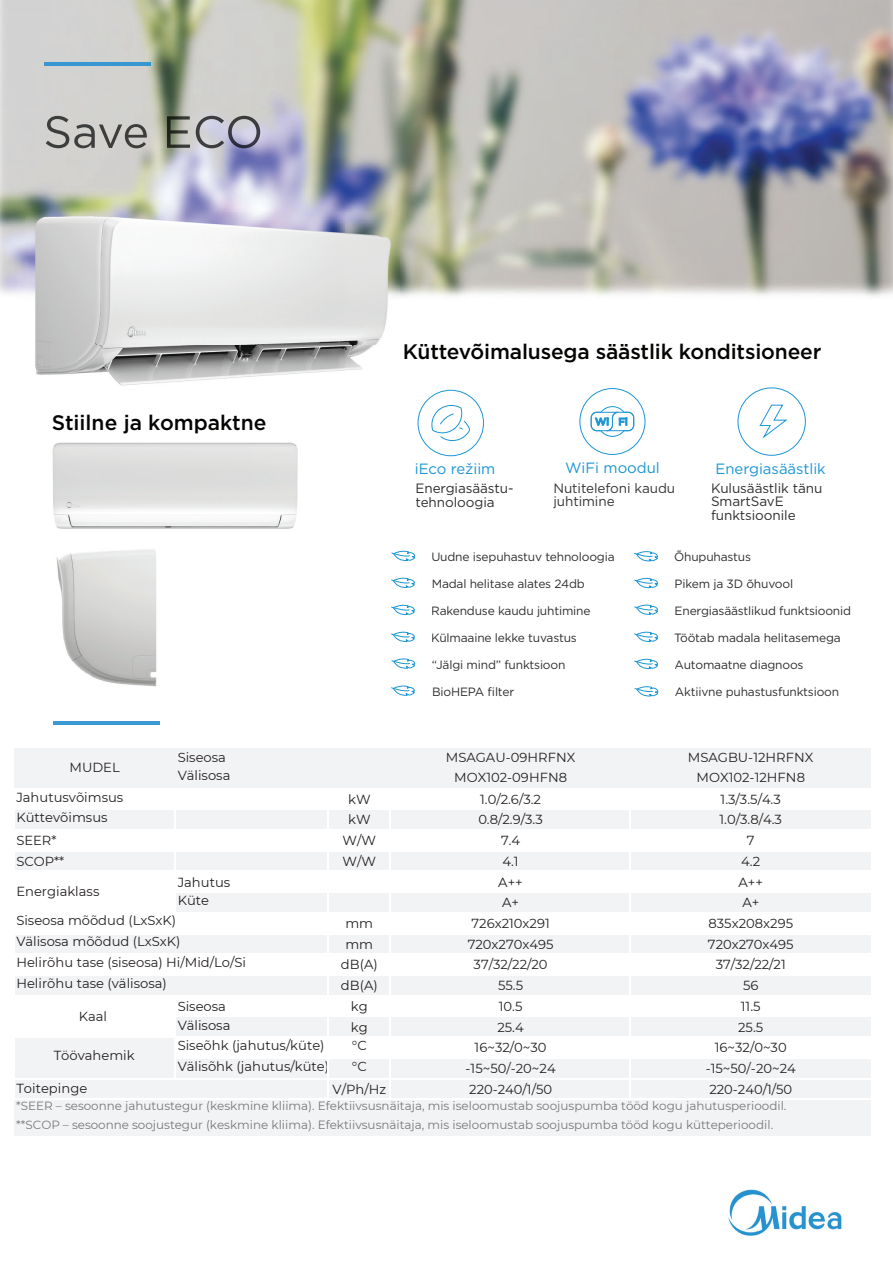
<style>
.page{position:relative;width:893px;height:1263px;background:#fff}
.page>*{position:absolute;margin:0;border:0;box-sizing:border-box;transform-origin:0 0}
.t1{font:500 21px "Gotham";letter-spacing:-.01em;color:#040503}
.t2{font:14.85px "Gotham";color:#1c96d4}
.t3{font:13.5px/13.5px "Gotham";letter-spacing:-.005em;color:#2e2f2f}
.t4{font:13.5px/13.5px "Gotham";letter-spacing:-.005em;color:#353635}
.t5{font:13.05px/20.7px "Montserrat";color:#231f20}
.t6{font:12px/26.2px "Gotham";letter-spacing:-.015em;color:#2e2f2f}
.t7{font:11.85px/18.8px "Montserrat";color:#76787b}
</style>
<div class="page">
<img style="left:0;top:0;width:893px;height:297px">
<img style="left:44px;top:63px;width:107px;height:3px">
<img style="left:46px;top:116px;width:214px;height:32px">
<hr style="left:53px;top:722px;width:107px;height:3px;background:#3a9ad4">
<img style="left:25px;top:213px;width:374px;height:173px">
<img style="left:52px;top:442px;width:246px;height:87px">
<svg style="left:391px;top:551px;width:25px;height:10px"></svg>
<svg style="left:391px;top:605px;width:24px;height:10px"></svg>
<svg style="left:391px;top:578px;width:24px;height:10px"></svg>
<img style="left:56px;top:549px;width:101px;height:138px">
<svg style="left:391px;top:632px;width:24px;height:10px"></svg>
<svg style="left:391px;top:685px;width:24px;height:11px"></svg>
<svg style="left:391px;top:658px;width:25px;height:11px"></svg>
<svg style="left:634px;top:551px;width:24px;height:10px"></svg>
<svg style="left:634px;top:578px;width:24px;height:10px"></svg>
<svg style="left:634px;top:604px;width:24px;height:11px"></svg>
<svg style="left:634px;top:632px;width:24px;height:10px"></svg>
<svg style="left:634px;top:659px;width:24px;height:10px"></svg>
<svg style="left:634px;top:686px;width:25px;height:11px"></svg>
<img style="left:728px;top:1189px;width:114px;height:47px">
<div style="left:418px;top:390px;width:66px;height:66px;border:1px solid #1c96d4;border-radius:50%"></div>
<svg style="left:431px;top:405px;width:40px;height:36px"></svg>
<div style="left:579px;top:388px;width:66px;height:67px;border:1px solid #1c96d4;border-radius:50%"></div>
<svg style="left:590px;top:406px;width:44px;height:31px"></svg>
<div style="left:737px;top:387px;width:69px;height:69px;border:1px solid #1c96d4;border-radius:50%"></div>
<svg style="left:759px;top:404px;width:29px;height:35px"></svg>
<div style="left:14px;top:748px;width:856px;height:41px;background:#f2f3f4"></div>
<div style="left:14px;top:809px;width:856px;height:21px;background:#f2f3f4"></div>
<div style="left:14px;top:851px;width:856px;height:21px;background:#f2f3f4"></div>
<div style="left:175px;top:892px;width:695px;height:21px;background:#f2f3f4"></div>
<div style="left:14px;top:934px;width:856px;height:20px;background:#f2f3f4"></div>
<div style="left:14px;top:975px;width:856px;height:21px;background:#f2f3f4"></div>
<div style="left:175px;top:1016px;width:695px;height:21px;background:#f2f3f4"></div>
<div style="left:14px;top:1037px;width:161px;height:21px;background:#f2f3f4"></div>
<div style="left:14px;top:1058px;width:856px;height:77px;background:#f2f3f4"></div>
<hr style="left:174px;top:789px;width:1px;height:124px;background:#fff">
<hr style="left:174px;top:996px;width:1px;height:83px;background:#fff">
<hr style="left:327px;top:789px;width:1px;height:311px;background:#fff">
<hr style="left:389px;top:789px;width:2px;height:311px;background:#fff">
<hr style="left:629px;top:789px;width:2px;height:311px;background:#fff">
<hr style="left:14px;top:788px;width:857px;height:1px;background:#fff">
<hr style="left:14px;top:809px;width:857px;height:1px;background:#fff">
<hr style="left:14px;top:829px;width:857px;height:2px;background:#fff">
<hr style="left:14px;top:871px;width:857px;height:1px;background:#fff">
<hr style="left:175px;top:891px;width:696px;height:2px;background:#fff">
<hr style="left:14px;top:912px;width:857px;height:1px;background:#fff">
<hr style="left:14px;top:974px;width:857px;height:2px;background:#fff">
<hr style="left:14px;top:995px;width:857px;height:1px;background:#fff">
<hr style="left:175px;top:1016px;width:696px;height:1px;background:#fff">
<hr style="left:14px;top:1036px;width:857px;height:2px;background:#fff">
<hr style="left:14px;top:1078px;width:857px;height:1px;background:#fff">
<hr style="left:14px;top:1099px;width:857px;height:1px;background:#fff">
<h1 class="t1" style="left:52px;top:409px;width:216px">Stiilne ja kompaktne</h1>
<h1 class="t1" style="left:403px;top:337px;width:420px">Küttevõimalusega säästlik konditsioneer</h1>
<p class="t2" style="left:415px;top:460px;width:82px">iEco režiim</p>
<p class="t3" style="left:415px;top:482px;width:100px">Energiasäästu&shy;tehnoloogia</p>
<p class="t2" style="left:565px;top:458px;width:96px">WiFi moodul</p>
<p class="t4" style="left:553px;top:481px;width:123px">Nutitelefoni kaudu juhtimine</p>
<p class="t2" style="left:715px;top:459px;width:112px">Energiasäästlik</p>
<p class="t3" style="left:711px;top:481px;width:113px">Kulusäästlik tänu<br>SmartSavE funktsioonile</p>
<p class="t6" style="left:431px;top:543px;width:185px">Uudne isepuhastuv tehnoloogia</p>
<p class="t6" style="left:432px;top:570px;width:155px">Madal helitase alates 24db</p>
<p class="t6" style="left:431px;top:597px;width:161px">Rakenduse kaudu juhtimine</p>
<p class="t6" style="left:431px;top:624px;width:147px">Külmaaine lekke tuvastus</p>
<p class="t6" style="left:432px;top:651px;width:135px">“Jälgi mind” funktsioon</p>
<p class="t6" style="left:432px;top:678px;width:84px">BioHEPA filter</p>
<p class="t6" style="left:674px;top:543px;width:78px">Õhupuhastus</p>
<p class="t6" style="left:674px;top:570px;width:120px">Pikem ja 3D õhuvool</p>
<p class="t6" style="left:675px;top:597px;width:178px">Energiasäästlikud funktsioonid</p>
<p class="t6" style="left:674px;top:624px;width:168px">Töötab madala helitasemega</p>
<p class="t6" style="left:674px;top:652px;width:166px">Automaatne diagnoos<br>Aktiivne puhastusfunktsioon</p>
<p class="t5" style="left:69px;top:757px;width:52px">MUDEL</p>
<p class="t5" style="left:178px;top:746px;width:50px">Siseosa</p>
<p class="t5" style="left:446px;top:746px;width:131px">MSAGAU-09HRFNX</p>
<p class="t5" style="left:688px;top:746px;width:127px">MSAGBU-12HRFNX</p>
<p class="t5" style="left:178px;top:765px;width:54px">Välisosa</p>
<p class="t5" style="left:454px;top:767px;width:114px">MOX102-09HFN8</p>
<p class="t5" style="left:696px;top:767px;width:110px">MOX102-12HFN8</p>
<p class="t5" style="left:16px;top:786px;width:108px">Jahutusvõimsus</p>
<p class="t5" style="left:348px;top:788px;width:24px">kW</p>
<p class="t5" style="left:480px;top:788px;width:62px">1.0/2.6/3.2</p>
<p class="t5" style="left:720px;top:788px;width:62px">1.3/3.5/4.3</p>
<p class="t5" style="left:16px;top:807px;width:93px">Küttevõimsus</p>
<p class="t5" style="left:348px;top:809px;width:24px">kW</p>
<p class="t5" style="left:478px;top:809px;width:66px">0.8/2.9/3.3</p>
<p class="t5" style="left:719px;top:809px;width:64px">1.0/3.8/4.3</p>
<p class="t5" style="left:16px;top:830px;width:42px">SEER*</p>
<p class="t5" style="left:343px;top:830px;width:35px">W/W</p>
<p class="t5" style="left:501px;top:830px;width:21px">7.4</p>
<p class="t5" style="left:747px;top:830px;width:9px">7</p>
<p class="t5" style="left:16px;top:850px;width:49px">SCOP**</p>
<p class="t5" style="left:343px;top:850px;width:35px">W/W</p>
<p class="t5" style="left:502px;top:850px;width:18px">4.1</p>
<p class="t5" style="left:741px;top:850px;width:20px">4.2</p>
<p class="t5" style="left:178px;top:871px;width:54px">Jahutus</p>
<p class="t5" style="left:498px;top:871px;width:26px">A++</p>
<p class="t5" style="left:738px;top:871px;width:26px">A++</p>
<p class="t5" style="left:178px;top:890px;width:33px">Küte</p>
<p class="t5" style="left:502px;top:892px;width:18px">A+</p>
<p class="t5" style="left:742px;top:892px;width:18px">A+</p>
<p class="t5" style="left:345px;top:912px;width:29px">mm</p>
<p class="t5" style="left:471px;top:912px;width:80px">726x210x291</p>
<p class="t5" style="left:708px;top:912px;width:86px">835x208x295</p>
<p class="t5" style="left:345px;top:933px;width:29px">mm</p>
<p class="t5" style="left:468px;top:933px;width:87px">720x270x495</p>
<p class="t5" style="left:708px;top:933px;width:87px">720x270x495</p>
<p class="t5" style="left:341px;top:954px;width:38px">dB(A)</p>
<p class="t5" style="left:473px;top:954px;width:76px">37/32/22/20</p>
<p class="t5" style="left:716px;top:954px;width:72px">37/32/22/21</p>
<p class="t5" style="left:341px;top:975px;width:38px">dB(A)</p>
<p class="t5" style="left:498px;top:975px;width:27px">55.5</p>
<p class="t5" style="left:743px;top:975px;width:17px">56</p>
<p class="t5" style="left:178px;top:995px;width:50px">Siseosa</p>
<p class="t5" style="left:351px;top:995px;width:18px">kg</p>
<p class="t5" style="left:499px;top:995px;width:25px">10.5</p>
<p class="t5" style="left:741px;top:995px;width:21px">11.5</p>
<p class="t5" style="left:178px;top:1014px;width:54px">Välisosa</p>
<p class="t5" style="left:351px;top:1016px;width:18px">kg</p>
<p class="t5" style="left:497px;top:1016px;width:28px">25.4</p>
<p class="t5" style="left:738px;top:1016px;width:27px">25.5</p>
<p class="t5" style="left:178px;top:1035px;width:148px">Siseõhk (jahutus/küte)</p>
<p class="t5" style="left:352px;top:1035px;width:16px">°C</p>
<p class="t5" style="left:475px;top:1037px;width:73px">16~32/0~30</p>
<p class="t5" style="left:715px;top:1037px;width:73px">16~32/0~30</p>
<p class="t5" style="left:178px;top:1055px;width:153px">Välisõhk (jahutus/küte)</p>
<p class="t5" style="left:352px;top:1055px;width:16px">°C</p>
<p class="t5" style="left:465px;top:1057px;width:92px">-15~50/-20~24</p>
<p class="t5" style="left:706px;top:1057px;width:92px">-15~50/-20~24</p>
<p class="t5" style="left:333px;top:1078px;width:55px">V/Ph/Hz</p>
<p class="t5" style="left:469px;top:1078px;width:84px">220-240/1/50</p>
<p class="t5" style="left:709px;top:1078px;width:84px">220-240/1/50</p>
<p class="t5" style="left:16px;top:881px;width:85px">Energiaklass</p>
<p class="t5" style="left:16px;top:910px;width:231px">Siseosa mõõdud (LxSxK)<br>Välisosa mõõdud (LxSxK)<br>Helirõhu tase (siseosa) Hi/Mid/Lo/Si<br>Helirõhu tase (välisosa)</p>
<p class="t5" style="left:79px;top:1005px;width:30px">Kaal</p>
<p class="t5" style="left:54px;top:1045px;width:82px">Töövahemik</p>
<p class="t5" style="left:16px;top:1077px;width:72px">Toitepinge</p>
<p class="t7" style="left:16px;top:1096px;width:772px">*SEER – sesoonne jahutustegur (keskmine kliima). Efektiivsusnäitaja, mis iseloomustab soojuspumba tööd kogu jahutusperioodil. **SCOP – sesoonne soojustegur (keskmine kliima). Efektiivsusnäitaja, mis iseloomustab soojuspumba tööd kogu kütteperioodil.</p>
</div>
